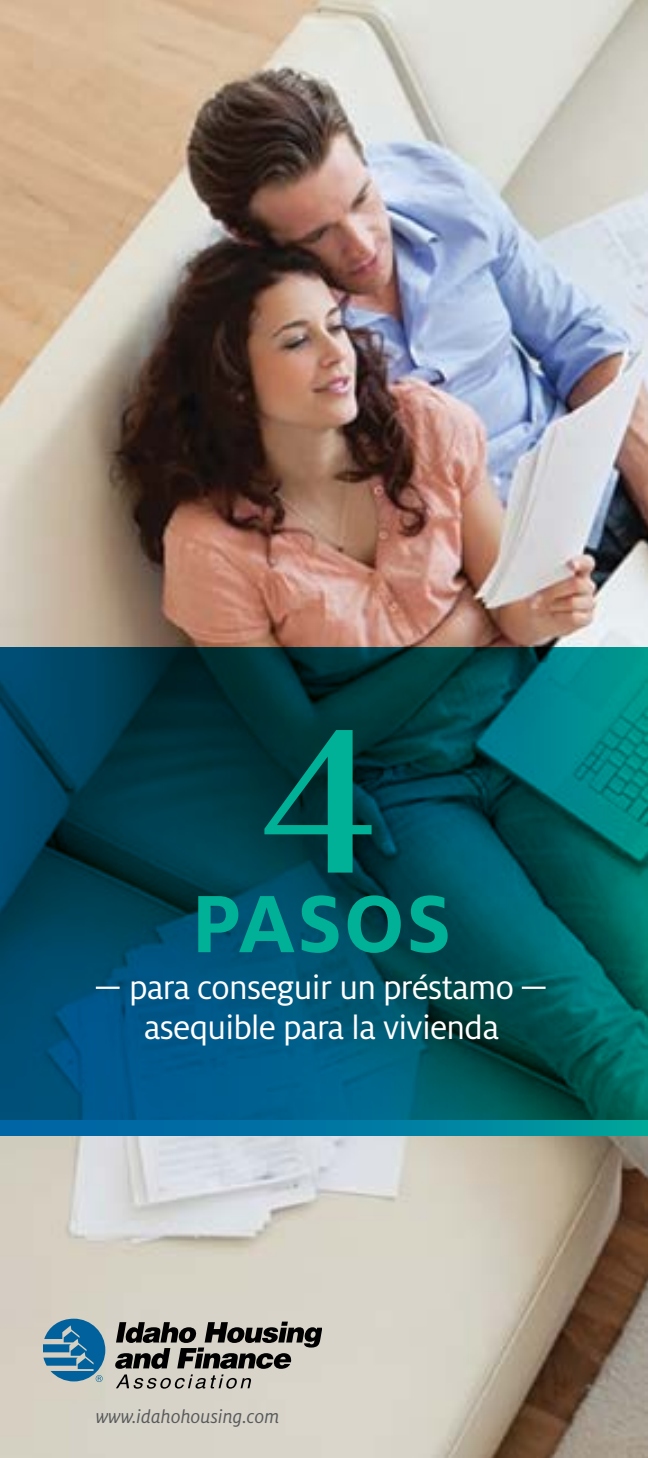
<style>
.page{position:relative;width:648px;height:1458px;background:#fff}
.page>*{position:absolute;margin:0;border:0;box-sizing:border-box;transform-origin:0 0}
.t1{font:500 216px "Acta";color:#00b197}
.t2{font:700 90px "Milo Pro";letter-spacing:.02em;color:#00b197}
.t3{font:36px/40.5px "Milo Pro";letter-spacing:-.02em;color:#fff;text-align:center}
.t4{font:italic 20.25px "Milo Pro";color:#58595b}
</style>
<div class="page">
<img style="left:0;top:0;width:648px;height:1458px">
<svg style="left:0;top:647px;width:648px;height:474px;background:#004d5d"></svg>
<svg style="left:0;top:1121px;width:648px;height:15px;background:#007ba1"></svg>
<hr style="left:522px;top:987px;width:24px;height:2px;background:#fff">
<hr style="left:96px;top:987px;width:24px;height:2px;background:#fff">
<svg style="left:115px;top:1322px;width:207px;height:67px;background:#8e8c84"></svg>
<svg style="left:43px;top:1319px;width:62px;height:63px;background:#508aab"></svg>
<h1 class="t1" style="left:259px;top:670px;width:121px">4</h1>
<h2 class="t2" style="left:191px;top:873px;width:262px">PASOS</h2>
<p class="t3" style="left:129px;top:967px;width:386px">para conseguir un préstamo asequible para la vivienda</p>
<p class="t4" style="left:96px;top:1406px;width:185px">www.idahohousing.com</p>
</div>
